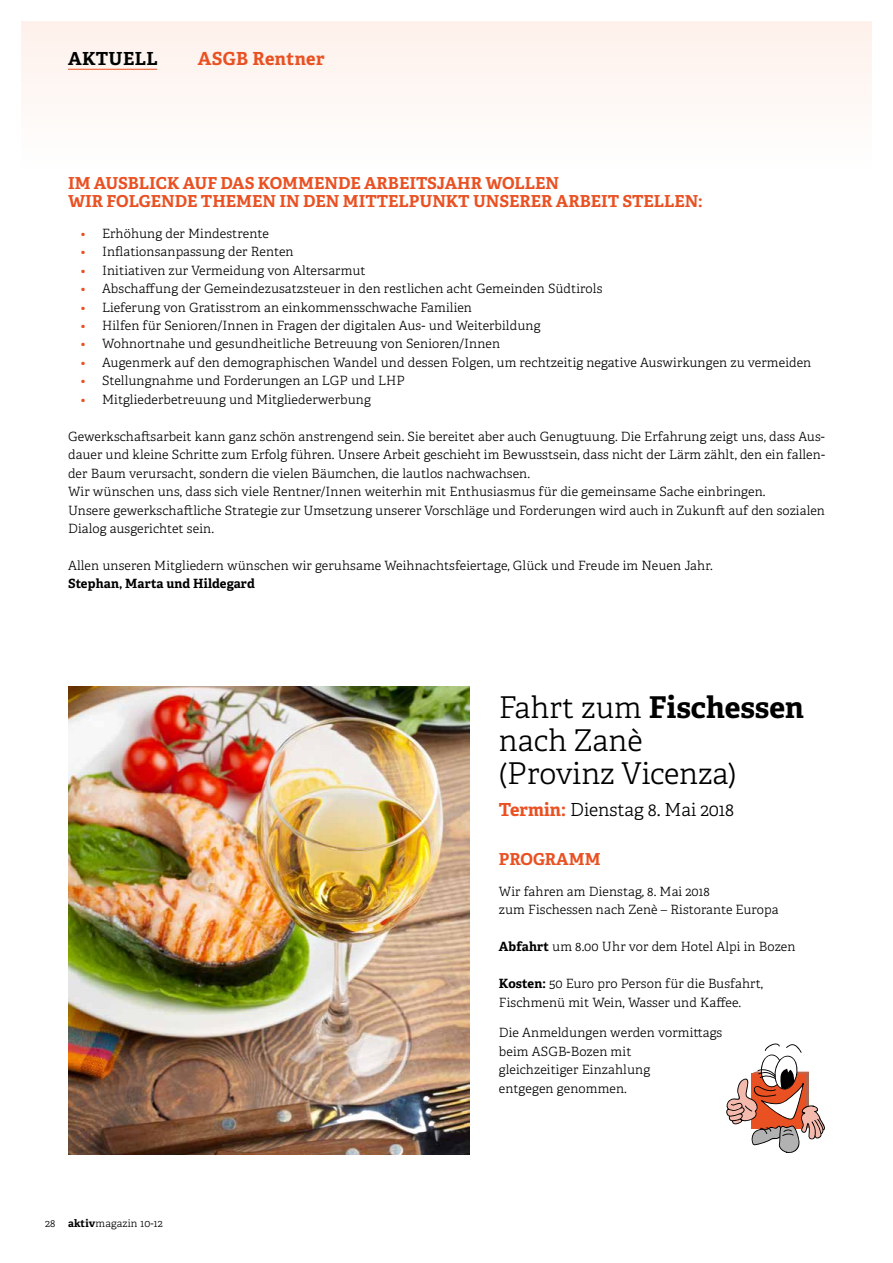
<style>
.page{position:relative;width:893px;height:1263px;background:#fff}
.page>*{position:absolute;margin:0;border:0;box-sizing:border-box;transform-origin:0 0}
.t1{font:300 30px/33px "Adelle";color:#000}
.t2{font:300 18px "Adelle";color:#000}
.t3{font:700 18px "Adelle";letter-spacing:.02em;color:#e95123}
.t4{font:700 18px "Adelle";letter-spacing:.02em;color:#000}
.t5{font:700 16.5px/18.5px "Adelle";color:#e95123}
.t6{font:300 12.75px/18.5px "Adelle";letter-spacing:.01em;color:#000}
.t7{font:700 12.75px "Adelle";letter-spacing:.01em;color:#000}
.t8{font:300 10.5px "Adelle";letter-spacing:.02em;color:#000}
.s1{color:#e95123}
.s2{font-weight:700}
.s3{font-weight:700;color:#e95123}
</style>
<div class="page">
<div style="left:21px;top:21px;width:851px;height:149px;background:#fef7f4"></div>
<img style="left:68px;top:687px;width:401px;height:467px">
<svg style="left:726px;top:1043px;width:99px;height:110px"></svg>
<hr style="left:68px;top:69px;width:89px;height:1px;background:#e95123">
<h2 class="t4" style="left:68px;top:47px;width:91px">AKTUELL</h2>
<h2 class="t3" style="left:198px;top:47px;width:128px">ASGB Rentner</h2>
<p class="t5" style="left:68px;top:174px;width:636px">IM AUSBLICK AUF DAS KOMMENDE ARBEITSJAHR WOLLEN<br>WIR FOLGENDE THEMEN IN DEN MITTELPUNKT UNSERER ARBEIT STELLEN:</p>
<p class="t6" style="left:81px;top:224px;width:190px"><span class="s1">•</span> Erhöhung der Mindestrente</p>
<p class="t6" style="left:81px;top:243px;width:214px"><span class="s1">•</span> Inflationsanpassung der Renten</p>
<p class="t6" style="left:81px;top:261px;width:286px"><span class="s1">•</span> Initiativen zur Vermeidung von Altersarmut</p>
<p class="t6" style="left:81px;top:280px;width:523px"><span class="s1">•</span> Abschaffung der Gemeindezusatzsteuer in den restlichen acht Gemeinden Südtirols</p>
<p class="t6" style="left:81px;top:298px;width:393px"><span class="s1">•</span> Lieferung von Gratisstrom an einkommensschwache Familien</p>
<p class="t6" style="left:81px;top:316px;width:461px"><span class="s1">•</span> Hilfen für Senioren/Innen in Fragen der digitalen Aus- und Weiterbildung</p>
<p class="t6" style="left:81px;top:335px;width:421px"><span class="s1">•</span> Wohnortnahe und gesundheitliche Betreuung von Senioren/Innen</p>
<p class="t6" style="left:81px;top:353px;width:732px"><span class="s1">•</span> Augenmerk auf den demographischen Wandel und dessen Folgen, um rechtzeitig negative Auswirkungen zu vermeiden</p>
<p class="t6" style="left:81px;top:372px;width:326px"><span class="s1">•</span> Stellungnahme und Forderungen an LGP und LHP</p>
<p class="t6" style="left:81px;top:390px;width:292px"><span class="s1">•</span> Mitgliederbetreuung und Mitgliederwerbung</p>
<p class="t6" style="left:68px;top:427px;width:758px">Gewerkschaftsarbeit kann ganz schön anstrengend sein. Sie bereitet aber auch Genugtuung. Die Erfahrung zeigt uns, dass Aus&shy;dauer und kleine Schritte zum Erfolg führen. Unsere Arbeit geschieht im Bewusstsein, dass nicht der Lärm zählt, den ein fallen&shy;der Baum verursacht, sondern die vielen Bäumchen, die lautlos nachwachsen.<br>Wir wünschen uns, dass sich viele Rentner/Innen weiterhin mit Enthusiasmus für die gemeinsame Sache einbringen.<br>Unsere gewerkschaftliche Strategie zur Umsetzung unserer Vorschläge und Forderungen wird auch in Zukunft auf den sozialen Dialog ausgerichtet sein.</p>
<p class="t6" style="left:68px;top:556px;width:646px">Allen unseren Mitgliedern wünschen wir geruhsame Weihnachtsfeiertage, Glück und Freude im Neuen Jahr.</p>
<p class="t7" style="left:68px;top:576px;width:188px">Stephan, Marta und Hildegard</p>
<p class="t8" style="left:45px;top:1217px;width:119px">28 <span class="s2">aktiv</span>magazin 10-12</p>
<h1 class="t1" style="left:499px;top:691px;width:306px">Fahrt zum <span class="s2">Fischessen </span>nach Zanè<br>(Provinz Vicenza)</h1>
<h2 class="t2" style="left:499px;top:798px;width:237px"><span class="s3">Termin:</span> Dienstag 8. Mai 2018</h2>
<p class="t5" style="left:499px;top:850px;width:103px">PROGRAMM</p>
<p class="t6" style="left:499px;top:882px;width:281px">Wir fahren am Dienstag, 8. Mai 2018<br>zum Fischessen nach Zenè – Ristorante Europa</p>
<p class="t6" style="left:499px;top:938px;width:298px"><span class="s2">Abfahrt</span> um 8.00 Uhr vor dem Hotel Alpi in Bozen</p>
<p class="t6" style="left:499px;top:975px;width:266px"><span class="s2">Kosten:</span> 50 Euro pro Person für die Busfahrt,<br>Fischmenü mit Wein, Wasser und Kaffee.</p>
<p class="t6" style="left:499px;top:1024px;width:225px">Die Anmeldungen werden vormittags beim ASGB-Bozen mit<br>gleichzeitiger Einzahlung<br>entgegen genommen.</p>
</div>
